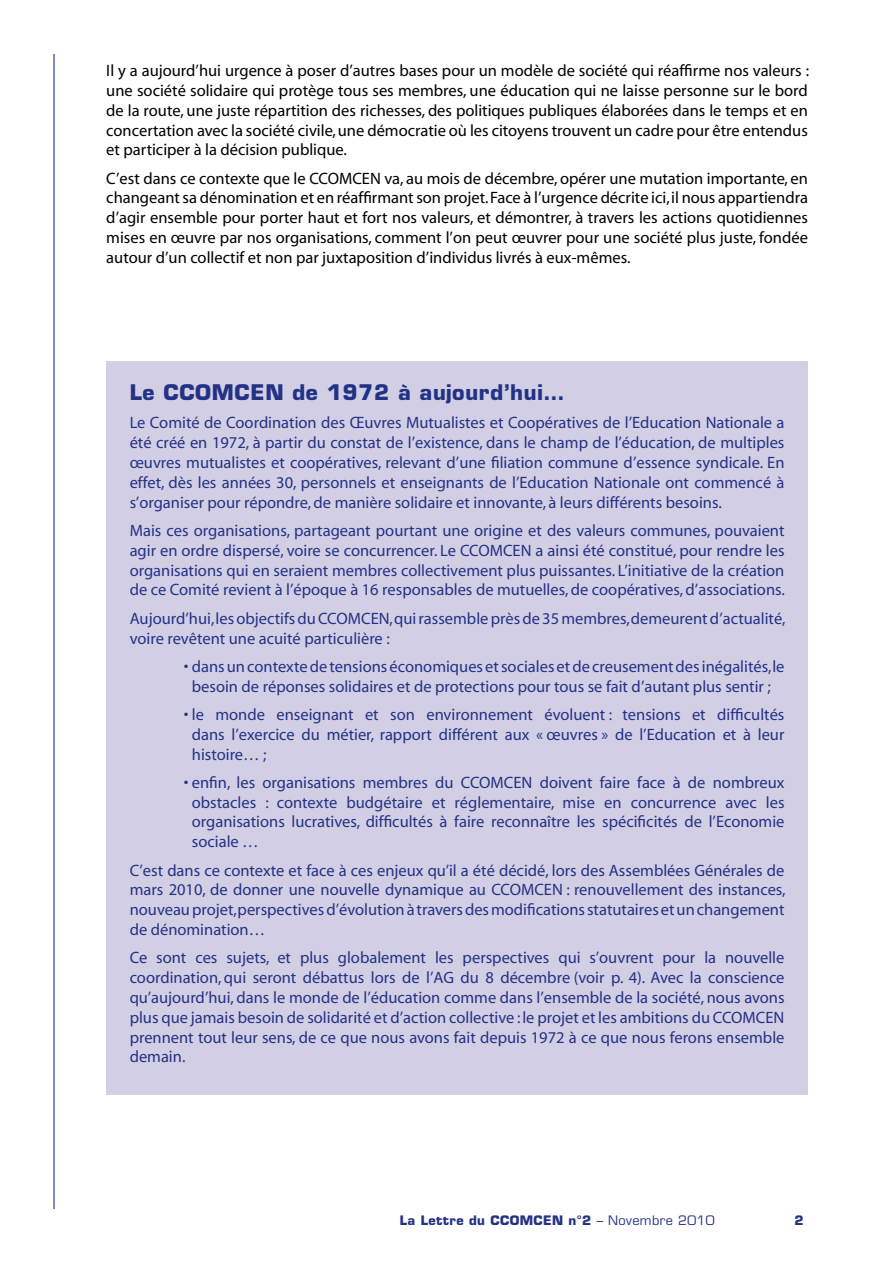
<style>
.page{position:relative;width:893px;height:1263px;background:#fff}
.page>*{position:absolute;margin:0;border:0;box-sizing:border-box;transform-origin:0 0}
.t1{font:700 21px "Eurostile";letter-spacing:.03em;color:#243285}
.t2{font:16.5px/19.8px "Myriad";color:#243285;text-align:justify}
.t3{font:16.5px/19.8px "Myriad";color:#000;text-align:justify}
.t4{font:700 12.75px "Eurostile";letter-spacing:.03em;color:#243285}
.s1{font-weight:400}
</style>
<div class="page">
<hr style="left:53px;top:54px;width:2px;height:1155px;background:#243285">
<div style="left:106px;top:361px;width:702px;height:734px;background:#d2cfe5"></div>
<p class="t3" style="left:106px;top:61px;width:704px">Il y a aujourd’hui urgence à poser d’autres bases pour un modèle de société qui réaffirme nos valeurs : une société solidaire qui protège tous ses membres, une éducation qui ne laisse personne sur le bord de la route, une juste répartition des richesses, des politiques publiques élaborées dans le temps et en concertation avec la société civile, une démocratie où les citoyens trouvent un cadre pour être entendus et participer à la décision publique.</p>
<p class="t3" style="left:106px;top:169px;width:703px">C’est dans ce contexte que le CCOMCEN va, au mois de décembre, opérer une mutation importante, en changeant sa dénomination et en réaffirmant son projet. Face à l’urgence décrite ici, il nous appartiendra d’agir ensemble pour porter haut et fort nos valeurs, et démontrer, à travers les actions quotidiennes mises en œuvre par nos organisations, comment l’on peut œuvrer pour une société plus juste, fondée autour d’un collectif et non par juxtaposition d’individus livrés à eux-mêmes.</p>
<p class="t1" style="left:130px;top:379px;width:436px">Le CCOMCEN de 1 972 à aujourd’hui…</p>
<p class="t2" style="left:130px;top:414px;width:656px">Le Comité de Coordination des Œuvres Mutualistes et Coopératives de l’Education Nationale a été créé en 1972, à partir du constat de l’existence, dans le champ de l’éducation, de multiples œuvres mutualistes et coopératives, relevant d’une filiation commune d’essence syndicale. En effet, dès les années 30, personnels et enseignants de l’Education Nationale ont commencé à s’organiser pour répondre, de manière solidaire et innovante, à leurs différents besoins.</p>
<p class="t2" style="left:130px;top:521px;width:657px">Mais ces organisations, partageant pourtant une origine et des valeurs communes, pouvaient agir en ordre dispersé, voire se concurrencer. Le CCOMCEN a ainsi été constitué, pour rendre les organisations qui en seraient membres collectivement plus puissantes. L’initiative de la création de ce Comité revient à l’époque à 16 responsables de mutuelles, de coopératives, d’associations.</p>
<p class="t2" style="left:130px;top:609px;width:657px">Aujourd’hui, les objectifs du CCOMCEN, qui rassemble près de 35 membres, demeurent d’actualité, voire revêtent une acuité particulière :</p>
<p class="t2" style="left:184px;top:657px;width:602px;text-align:center">• dans un contexte de tensions économiques et sociales et de creusement des inégalités, le besoin de réponses solidaires et de protections pour tous se fait d’autant plus sentir ;</p>
<p class="t2" style="left:192px;top:705px;width:594px;text-indent:-8px">• le monde enseignant et son environnement évoluent : tensions et difficultés dans l’exercice du métier, rapport différent aux « œuvres » de l’Education et à leur histoire… ;</p>
<p class="t2" style="left:192px;top:773px;width:594px;text-indent:-8px">• enfin, les organisations membres du CCOMCEN doivent faire face à de nombreux obstacles : contexte budgétaire et réglementaire, mise en concurrence avec les organisations lucratives, difficultés à faire reconnaître les spécificités de l’Economie sociale …</p>
<p class="t2" style="left:130px;top:861px;width:657px">C’est dans ce contexte et face à ces enjeux qu’il a été décidé, lors des Assemblées Générales de mars 2010, de donner une nouvelle dynamique au CCOMCEN : renouvellement des instances, nouveau projet, perspectives d’évolution à travers des modifications statutaires et un changement de dénomination…</p>
<p class="t2" style="left:130px;top:948px;width:656px">Ce sont ces sujets, et plus globalement les perspectives qui s’ouvrent pour la nouvelle coordination, qui seront débattus lors de l’AG du 8 décembre (voir p. 4). Avec la conscience qu’aujourd’hui, dans le monde de l’éducation comme dans l’ensemble de la société, nous avons plus que jamais besoin de solidarité et d’action collective : le projet et les ambitions du CCOMCEN prennent tout leur sens, de ce que nous avons fait depuis 1972 à ce que nous ferons ensemble demain.</p>
<p class="t4" style="left:400px;top:1213px;width:316px">La Lettre du CCOMCEN n°2 <span class="s1">– Novembre 2010</span></p>
</div>
